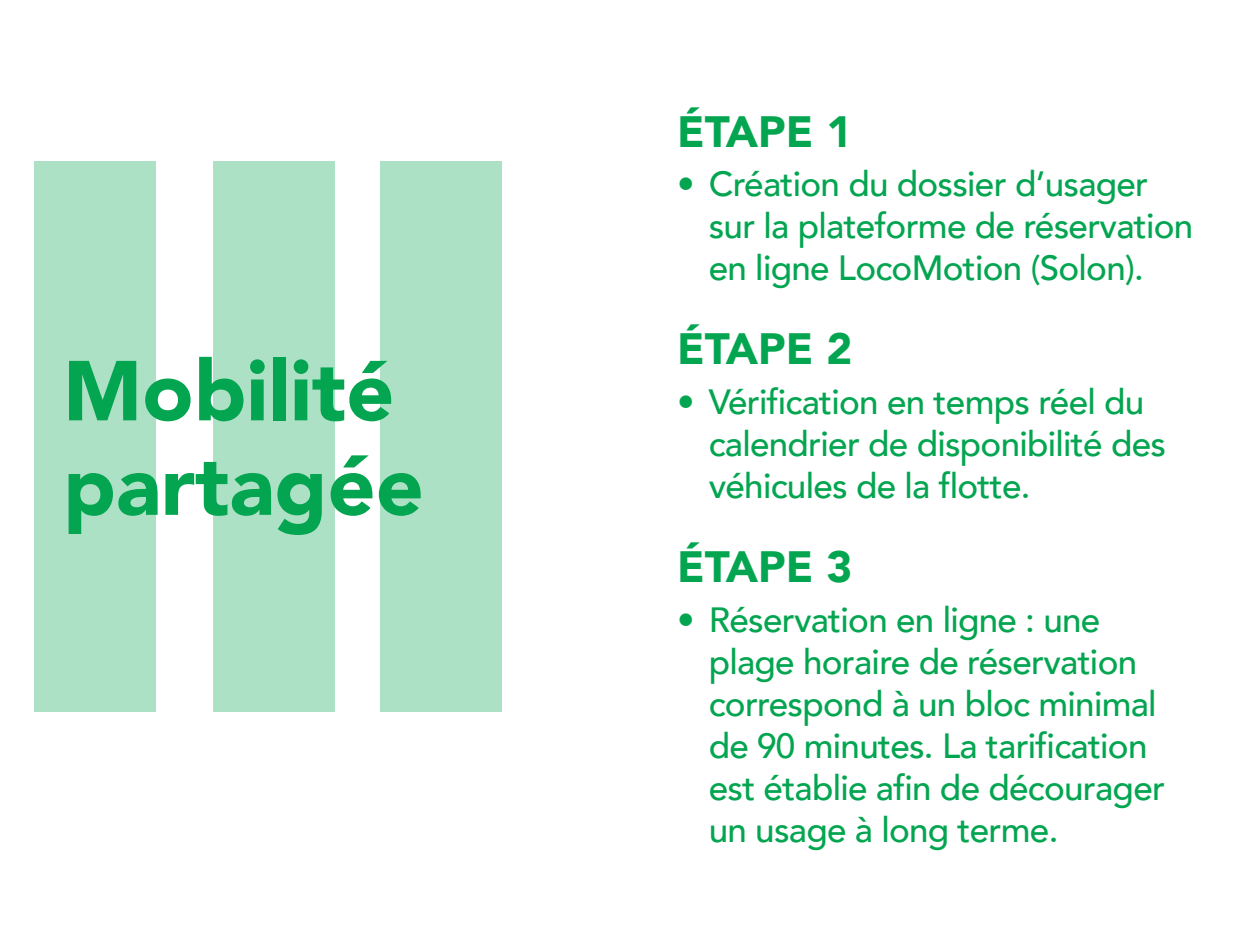
<style>
.page{position:relative;width:1260px;height:945px;background:#fff}
.page>*{position:absolute;margin:0;border:0;box-sizing:border-box;transform-origin:0 0}
.t1{font:900 84px/94.5px "Avenir";color:#04a550}
.t2{font:900 43.75px "Avenir";color:#04a550}
.t3{font:500 35px/42px "Avenir";letter-spacing:-.02em;color:#04a550}
</style>
<div class="page">
<div style="left:34px;top:161px;width:121px;height:550px;background:#ace1c5"></div>
<div style="left:213px;top:161px;width:121px;height:550px;background:#ace1c5"></div>
<div style="left:381px;top:161px;width:121px;height:550px;background:#ace1c5"></div>
<h1 class="t1" style="left:63px;top:342px;width:362px">Mobilité partagée</h1>
<p class="t2" style="left:677px;top:94px;width:177px">ÉTAPE 1</p>
<p class="t3" style="left:709px;top:161px;width:486px;text-indent:-32px">• Création du dossier d’usager sur la plateforme de réservation en ligne LocoMotion (Solon).</p>
<p class="t2" style="left:677px;top:312px;width:177px">ÉTAPE 2</p>
<p class="t3" style="left:709px;top:379px;width:459px;text-indent:-32px">• Vérification en temps réel du calendrier de disponibilité des véhicules de la flotte.</p>
<p class="t2" style="left:677px;top:530px;width:177px">ÉTAPE 3</p>
<p class="t3" style="left:709px;top:597px;width:458px;text-indent:-32px">• Réservation en ligne : une plage horaire de réservation correspond à un bloc minimal de 90 minutes. La tarification est établie afin de décourager un usage à long terme.</p>
</div>
